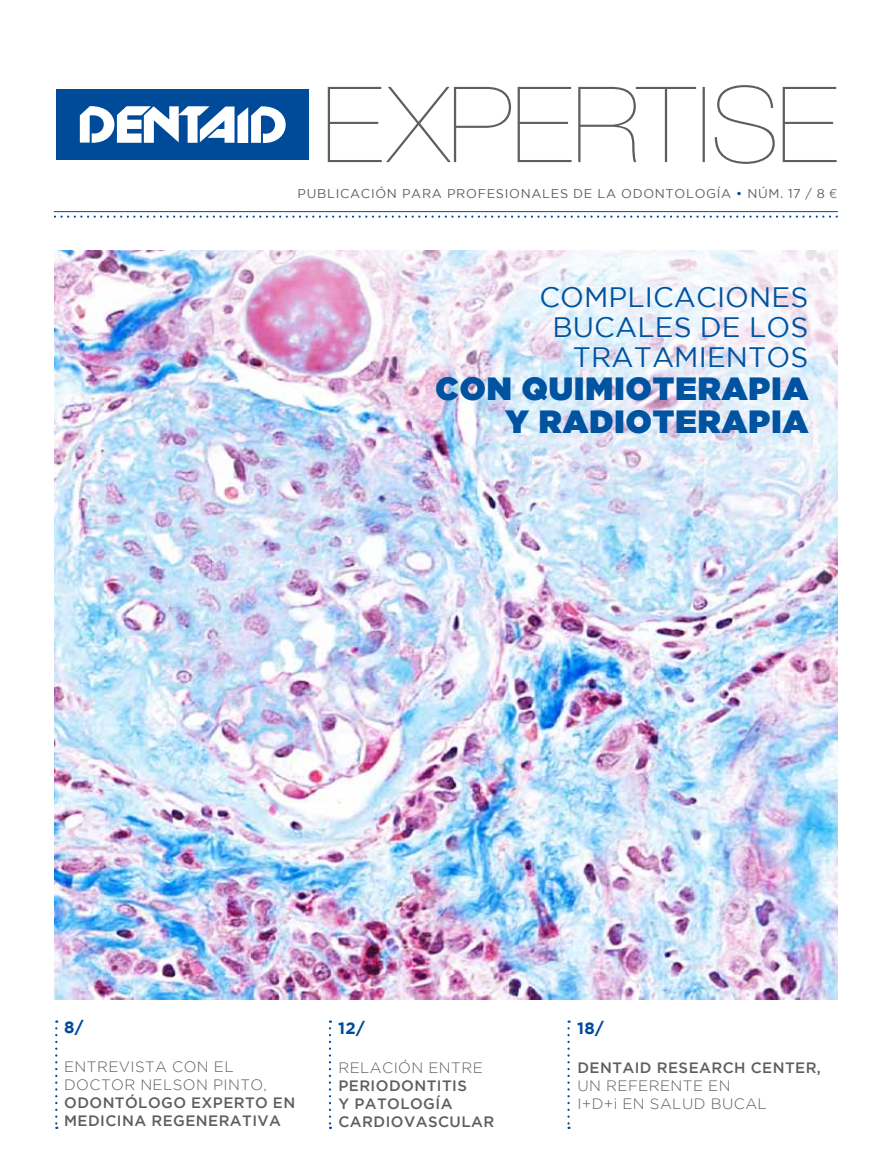
<style>
.page{position:relative;width:893px;height:1170px;background:#fff}
.page>*{position:absolute;margin:0;border:0;box-sizing:border-box;transform-origin:0 0}
.t1{font:32.1px/33px "Gotham Ultra";letter-spacing:.035em;color:#0053a1;text-align:right}
.t2{font:28.05px "Gotham";color:#0053a1}
.t3{font:700 16.5px "Gotham";color:#004a9a}
.t4{font:500 15px/18px "Gotham";letter-spacing:.03em;color:#5f5e5e}
.t5{font:300 15px/18px "Gotham";letter-spacing:.03em;color:#5f5e5e}
.t6{font:12.75px "Gotham";letter-spacing:.055em;color:#5f5e5e}
.s1{color:#004a9a}
.s2{font-family:"Helvetica Neue LT Std";font-weight:300}
</style>
<div class="page">
<svg style="left:328px;top:85px;width:509px;height:79px"></svg>
<div style="left:56px;top:89px;width:253px;height:71px;background:#004a9a"></div>
<svg style="left:80px;top:106px;width:206px;height:37px"></svg>
<hr style="left:54px;top:211px;width:784px;height:1px;background:#004a9a">
<svg style="left:62px;top:215px;width:776px;height:3px"></svg>
<img style="left:55px;top:250px;width:782px;height:749px">
<svg style="left:55px;top:1028px;width:2px;height:100px"></svg>
<svg style="left:329px;top:1028px;width:2px;height:100px"></svg>
<svg style="left:567px;top:1028px;width:3px;height:100px"></svg>
<p class="t6" style="left:298px;top:186px;width:540px">PUBLICACIÓN PARA PROFESIONALES DE LA ODONTOLOGÍA <span class="s1">•</span> N ÚM. 17 / 8 <span class="s2">€</span></p>
<h2 class="t2" style="left:539px;top:281px;width:23px">COM</h2>
<h2 class="t2" style="left:609px;top:281px;width:38px">PLICACIONES</h2>
<h2 class="t2" style="left:553px;top:311px;width:21px">BUCALES</h2>
<h2 class="t2" style="left:700px;top:311px;width:69px">DE LOS</h2>
<h2 class="t2" style="left:573px;top:341px;width:21px">TRATAMIENTOS</h2>
<h1 class="t1" style="left:435px;top:371px;width:374px">CON QUIMIOTERAPIA<br>Y RADIOTERAPIA</h1>
<p class="t3" style="left:64px;top:1017px;width:21px">8/</p>
<p class="t5" style="left:64px;top:1057px;width:204px">ENTREVISTA CON EL<br>DOCTOR NELSON PINTO,</p>
<p class="t4" style="left:64px;top:1093px;width:233px">ODONTÓLOGO EXPERTO EN<br>MEDICINA REGENERATIVA</p>
<p class="t3" style="left:338px;top:1018px;width:28px">12/</p>
<p class="t5" style="left:338px;top:1058px;width:143px">RELACIÓN ENTRE</p>
<p class="t4" style="left:338px;top:1076px;width:157px">PERIODONTITIS<br>Y PATOLOGÍA<br>CARDIOVASCULAR</p>
<p class="t3" style="left:577px;top:1018px;width:28px">18/</p>
<p class="t4" style="left:577px;top:1058px;width:12px">DENTAID</p>
<p class="t4" style="left:657px;top:1058px;width:166px">RESEARCH CENTER,</p>
<p class="t5" style="left:577px;top:1076px;width:191px">UN REFERENTE EN<br>I+D+I EN SALUD BUCAL</p>
</div>
